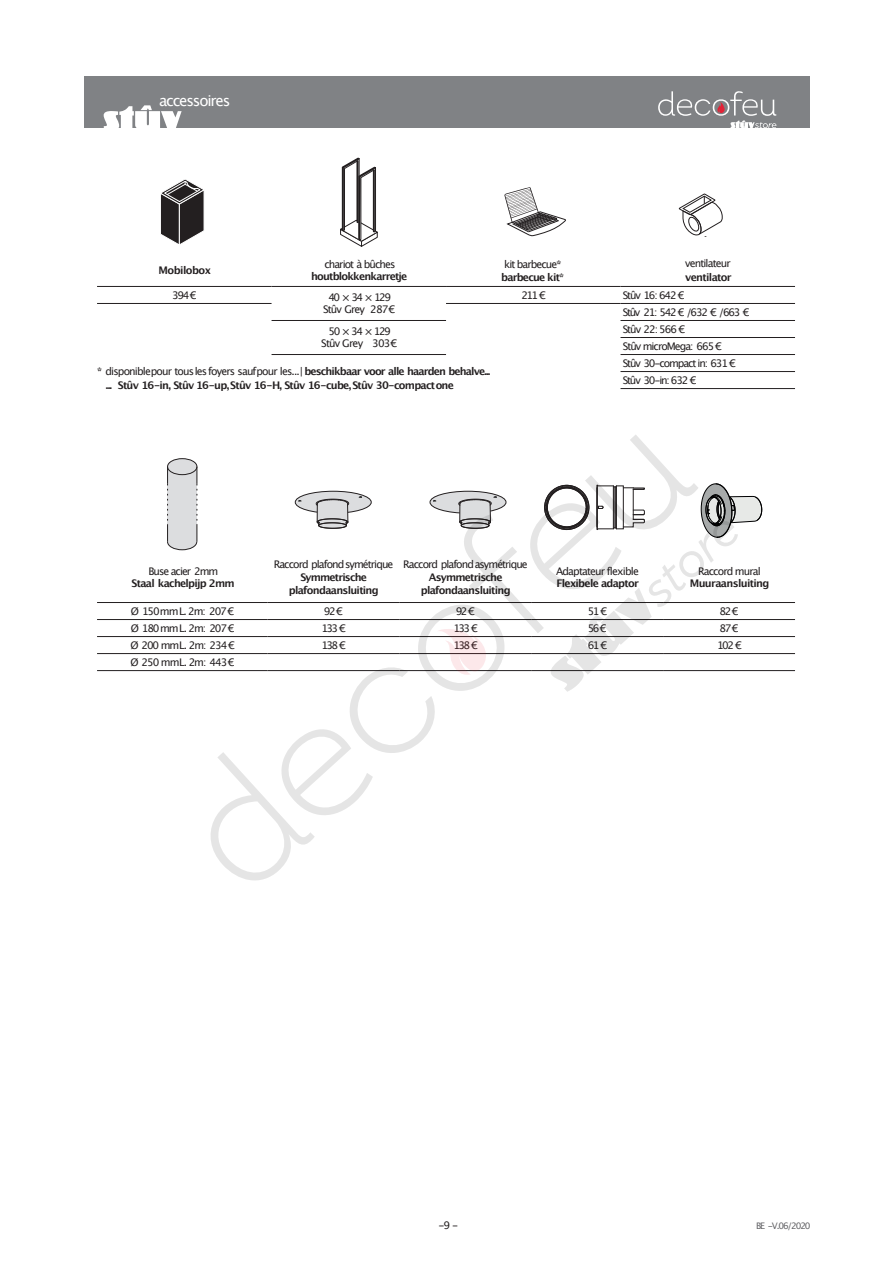
<style>
.page{position:relative;width:894px;height:1264px;background:#fff}
.page>*{position:absolute;margin:0;border:0;box-sizing:border-box;transform-origin:0 0}
.t1{font:15px "Lucida Grande";letter-spacing:-.08em;color:#fff}
.t2{font:10.5px/17px "Lucida Grande";letter-spacing:-.09em;color:#231f20;text-align:center}
.t3{font:700 10.5px/13.5px "Lucida Grande";letter-spacing:-.07em;color:#231f20}
.t4{font:10.5px/17px "Lucida Grande";letter-spacing:-.12em;color:#231f20}
.t5{font:700 10.5px "Lucida Grande";letter-spacing:-.05em;color:#231f20}
.t6{font:9px "Lucida Grande";letter-spacing:-.125em;color:#636366}
.s1{font-weight:400}
</style>
<div class="page">
<svg style="left:161px;top:179px;width:43px;height:66px"></svg>
<svg style="left:340px;top:157px;width:38px;height:90px"></svg>
<div style="left:84px;top:77px;width:725px;height:51px;background:#808285"></div>
<svg style="left:104px;top:105px;width:77px;height:23px"></svg>
<svg style="left:504px;top:187px;width:62px;height:49px"></svg>
<svg style="left:678px;top:194px;width:44px;height:43px"></svg>
<hr style="left:97px;top:286px;width:174px;height:1px;background:#231f20">
<hr style="left:446px;top:286px;width:174px;height:1px;background:#231f20">
<hr style="left:620px;top:286px;width:174px;height:1px;background:#231f20">
<hr style="left:97px;top:303px;width:174px;height:1px;background:#231f20">
<hr style="left:446px;top:303px;width:174px;height:1px;background:#231f20">
<hr style="left:620px;top:303px;width:174px;height:1px;background:#231f20">
<hr style="left:620px;top:337px;width:174px;height:1px;background:#231f20">
<hr style="left:620px;top:354px;width:174px;height:1px;background:#231f20">
<hr style="left:620px;top:371px;width:174px;height:1px;background:#231f20">
<hr style="left:620px;top:388px;width:174px;height:1px;background:#231f20">
<hr style="left:620px;top:320px;width:174px;height:1px;background:#231f20">
<hr style="left:271px;top:286px;width:175px;height:1px;background:#231f20">
<hr style="left:271px;top:320px;width:175px;height:1px;background:#231f20">
<hr style="left:271px;top:354px;width:175px;height:1px;background:#231f20">
<hr style="left:97px;top:602px;width:170px;height:1px;background:#231f20">
<hr style="left:97px;top:619px;width:170px;height:1px;background:#231f20">
<hr style="left:662px;top:602px;width:132px;height:1px;background:#231f20">
<hr style="left:662px;top:619px;width:132px;height:1px;background:#231f20">
<hr style="left:97px;top:636px;width:170px;height:1px;background:#231f20">
<hr style="left:662px;top:636px;width:132px;height:1px;background:#231f20">
<hr style="left:97px;top:653px;width:170px;height:1px;background:#231f20">
<hr style="left:662px;top:653px;width:132px;height:1px;background:#231f20">
<hr style="left:97px;top:670px;width:170px;height:1px;background:#231f20">
<hr style="left:662px;top:670px;width:132px;height:1px;background:#231f20">
<svg style="left:658px;top:91px;width:118px;height:37px"></svg>
<svg style="left:167px;top:435px;width:594px;height:446px"></svg>
<h1 class="t1" style="left:159px;top:94px;width:73px">accessoires</h1>
<p class="t5" style="left:158px;top:266px;width:54px">Mobilobox</p>
<p class="t2" style="left:324px;top:256px;width:72px">chariot à bûches</p>
<p class="t3" style="left:311px;top:270px;width:98px">houtblokkenkarretje</p>
<p class="t3" style="left:501px;top:258px;width:64px"><span class="s1">kit barbecue</span>* barbecue kit*</p>
<p class="t2" style="left:685px;top:256px;width:47px">ventilateur</p>
<p class="t3" style="left:685px;top:271px;width:48px">ventilator</p>
<p class="t2" style="left:172px;top:287px;width:26px">394 €</p>
<p class="t2" style="left:323px;top:291px;width:73px;line-height:12.8px">40 ×34×129<br>Stûv Grey 287€</p>
<p class="t2" style="left:521px;top:287px;width:26px">211 €</p>
<p class="t4" style="left:622px;top:287px;width:128px">Stûv 16: 642 €<br>Stûv 21: 542 € /632 € /663 €</p>
<p class="t2" style="left:321px;top:325px;width:78px;line-height:12.8px">50×34×129<br>Stûv Grey 303€</p>
<p class="t2" style="left:622px;top:321px;width:115px;text-align:left">Stûv 22: 566 €<br>Stûv microMega: 665€<br>Stûv 30-compact in: 631 €<br>Stûv 30-in: 632 €</p>
<p class="t3" style="left:106px;top:365px;width:386px;text-indent:-9px">* <span class="s1">disponiblepour tousles foyers saufpour les...|</span> beschikbaar voor alle haarden behalve... ... Stûv 16-in, Stûv 16-up, Stûv 16-H, Stûv 16-cube, Stûv 30-compactone</p>
<p class="t2" style="left:148px;top:563px;width:71px">Buse acier 2mm</p>
<p class="t3" style="left:132px;top:577px;width:105px">Staal kachelpijp 2mm</p>
<p class="t2" style="left:273px;top:556px;width:121px">Raccord plafondsymétrique</p>
<p class="t3" style="left:289px;top:571px;width:91px;line-height:12.6px;text-align:center">Symmetrische plafondaansluiting</p>
<p class="t2" style="left:403px;top:556px;width:126px">Raccord plafondasymétrique</p>
<p class="t3" style="left:420px;top:571px;width:91px;line-height:12.6px;text-align:center">Asymmetrische plafondaansluiting</p>
<p class="t2" style="left:556px;top:563px;width:84px">Adaptateur flexible</p>
<p class="t3" style="left:556px;top:577px;width:84px">Flexibele adaptor</p>
<p class="t2" style="left:697px;top:563px;width:64px">Raccord mural</p>
<p class="t3" style="left:689px;top:577px;width:81px">Muuraansluiting</p>
<p class="t2" style="left:131px;top:603px;width:105px">Ø 150mm L. 2m: 207€</p>
<p class="t2" style="left:323px;top:603px;width:21px">92€</p>
<p class="t2" style="left:455px;top:603px;width:21px">92€</p>
<p class="t2" style="left:587px;top:603px;width:21px">51€</p>
<p class="t2" style="left:719px;top:603px;width:21px">82€</p>
<p class="t2" style="left:131px;top:620px;width:105px">Ø 180 mmL. 2m: 207€</p>
<p class="t2" style="left:321px;top:620px;width:26px">133 €</p>
<p class="t2" style="left:453px;top:620px;width:26px">133 €</p>
<p class="t2" style="left:587px;top:620px;width:20px">56€</p>
<p class="t2" style="left:719px;top:620px;width:20px">87€</p>
<p class="t2" style="left:130px;top:637px;width:106px">Ø 200 mmL. 2m: 234€</p>
<p class="t2" style="left:321px;top:637px;width:26px">138 €</p>
<p class="t2" style="left:453px;top:637px;width:26px">138 €</p>
<p class="t2" style="left:587px;top:637px;width:21px">61€</p>
<p class="t2" style="left:716px;top:637px;width:26px">102 €</p>
<p class="t2" style="left:130px;top:654px;width:106px">Ø 250 mmL. 2m: 443 €</p>
<p class="t2" style="left:438px;top:1217px;width:21px">-9 -</p>
<p class="t6" style="left:755px;top:1221px;width:56px">BE -V.06/2020</p>
</div>
